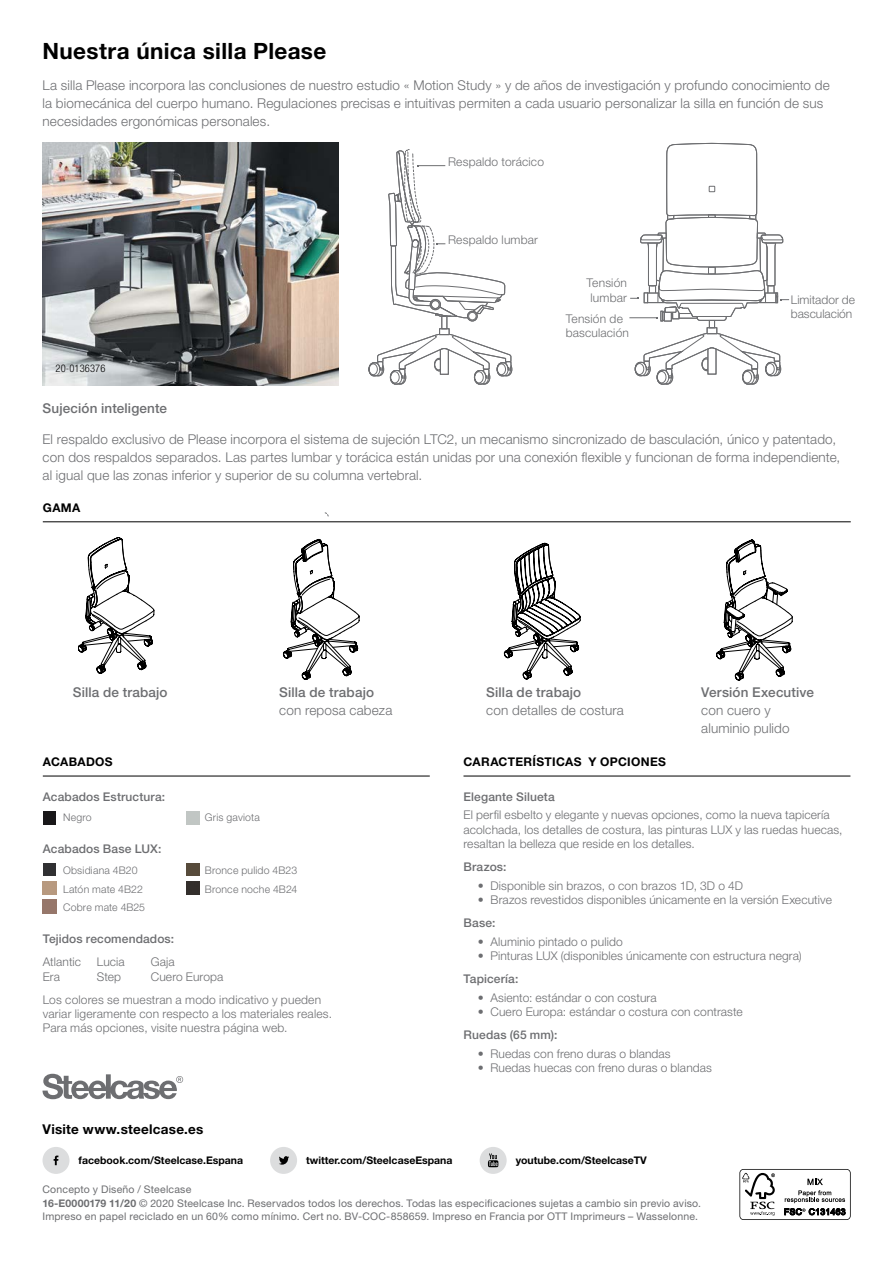
<style>
.page{position:relative;width:893px;height:1263px;background:#fff}
.page>*{position:absolute;margin:0;border:0;box-sizing:border-box;transform-origin:0 0}
.t1{font:700 22.5px "Helvetica Neue LT Pro";letter-spacing:.015em;color:#000}
.t2{font:300 13.5px/18px "Helvetica Neue LT Pro";letter-spacing:.01em;color:#6d6e71}
.t3{font:500 13.5px "Helvetica Neue LT Pro";letter-spacing:.01em;color:#6d6e71}
.t4{font:700 13.5px "Helvetica Neue LT Pro";letter-spacing:.02em;color:#000}
.t5{font:300 12px/14.4px "Helvetica Neue LT Pro";letter-spacing:.01em;color:#6d6e71}
.t6{font:500 12px "Helvetica Neue LT Pro";letter-spacing:.01em;color:#6d6e71}
.t7{font:700 12px "Helvetica Neue LT Pro";letter-spacing:.03em;color:#000}
.t8{font:10.5px/13.5px "Helvetica Neue LT Pro";letter-spacing:.02em;color:#6d6e71}
.t9{font:300 10.5px "Helvetica Neue LT Pro";letter-spacing:.02em;color:#6d6e71}
.t10{font:700 10.5px "Helvetica Neue LT Pro";color:#000}
.t11{font:300 condensed 10.5px "Helvetica Neue LT Pro";letter-spacing:.01em;color:#000}
.s1{font-weight:700}
</style>
<div class="page">
<svg style="left:739px;top:1169px;width:111px;height:51px"></svg>
<img style="left:43px;top:143px;width:296px;height:242px">
<div style="left:43px;top:1147px;width:27px;height:27px;background:#dcddde;border-radius:50%"></div>
<svg style="left:54px;top:1155px;width:4px;height:10px"></svg>
<div style="left:270px;top:1147px;width:27px;height:27px;background:#dcddde;border-radius:50%"></div>
<svg style="left:279px;top:1156px;width:10px;height:9px"></svg>
<div style="left:480px;top:1147px;width:27px;height:27px;background:#dcddde;border-radius:50%"></div>
<svg style="left:488px;top:1153px;width:10px;height:14px"></svg>
<svg style="left:42px;top:1074px;width:141px;height:25px"></svg>
<hr style="left:43px;top:521px;width:808px;height:1px;background:#000">
<hr style="left:43px;top:776px;width:387px;height:1px;background:#000">
<hr style="left:463px;top:776px;width:387px;height:1px;background:#000">
<img style="left:186px;top:881px;width:14px;height:14px">
<svg style="left:43px;top:900px;width:13px;height:13px"></svg>
<svg style="left:43px;top:811px;width:13px;height:13px"></svg>
<svg style="left:186px;top:811px;width:13px;height:13px"></svg>
<svg style="left:43px;top:863px;width:13px;height:13px"></svg>
<svg style="left:186px;top:863px;width:13px;height:13px"></svg>
<svg style="left:78px;top:537px;width:77px;height:137px"></svg>
<svg style="left:282px;top:538px;width:78px;height:142px"></svg>
<svg style="left:503px;top:542px;width:78px;height:138px"></svg>
<svg style="left:716px;top:539px;width:76px;height:141px"></svg>
<div style="left:439px;top:328px;width:10px;height:7px;border:1px solid #6d6e71"></div>
<div style="left:442px;top:316px;width:5px;height:13px;border:1px solid #6d6e71"></div>
<svg style="left:368px;top:333px;width:144px;height:52px"></svg>
<svg style="left:389px;top:149px;width:116px;height:172px"></svg>
<div style="left:707px;top:327px;width:10px;height:7px;border:1px solid #6d6e71"></div>
<svg style="left:635px;top:332px;width:146px;height:53px"></svg>
<div style="left:709px;top:320px;width:6px;height:8px;border:1px solid #6d6e71"></div>
<svg style="left:629px;top:143px;width:160px;height:178px"></svg>
<h1 class="t1" style="left:43px;top:36px;width:285px">Nuestra única silla Please</h1>
<p class="t2" style="left:43px;top:76px;width:789px">La silla Please incorpora las conclusiones de nuestro estudio « Motion Study » y de años de investigación y profundo conocimiento de la biomecánica del cuerpo humano. Regulaciones precisas e intuitivas permiten a cada usuario personalizar la silla en función de sus necesidades ergonómicas personales.</p>
<p class="t5" style="left:448px;top:154px;width:97px">Respaldo torácico</p>
<p class="t11" style="left:56px;top:363px;width:51px">20-0136376</p>
<p class="t5" style="left:448px;top:232px;width:91px">Respaldo lumbar</p>
<p class="t5" style="left:586px;top:276px;width:42px;text-align:center">Tensión lumbar</p>
<p class="t5" style="left:566px;top:311px;width:65px">Tensión de basculación</p>
<p class="t5" style="left:791px;top:292px;width:66px">Limitador de basculación</p>
<p class="t3" style="left:43px;top:400px;width:126px">Sujeción inteligente</p>
<p class="t2" style="left:43px;top:430px;width:799px">El respaldo exclusivo de Please incorpora el sistema de sujeción LTC2, un mecanismo sincronizado de basculación, único y patentado, con dos respaldos separados. Las partes lumbar y torácica están unidas por una conexión flexible y funcionan de forma independiente, al igual que las zonas inferior y superior de su columna vertebral.</p>
<p class="t7" style="left:43px;top:500px;width:39px">GAMA</p>
<p class="t3" style="left:73px;top:684px;width:96px">Silla de trabajo</p>
<p class="t3" style="left:279px;top:684px;width:96px">Silla de trabajo</p>
<p class="t2" style="left:279px;top:701px;width:115px">con reposa cabeza</p>
<p class="t3" style="left:486px;top:684px;width:96px">Silla de trabajo</p>
<p class="t2" style="left:486px;top:701px;width:139px">con detalles de costura</p>
<p class="t3" style="left:701px;top:684px;width:114px">Versión Executive</p>
<p class="t2" style="left:701px;top:701px;width:90px">con cuero y aluminio pulido</p>
<p class="t7" style="left:43px;top:754px;width:71px">ACABADOS</p>
<p class="t7" style="left:463px;top:754px;width:204px">CARACTERÍSTICAS Y OPCIONES</p>
<p class="t6" style="left:43px;top:789px;width:124px">Acabados Estructura:</p>
<p class="t9" style="left:63px;top:811px;width:30px">Negro</p>
<p class="t9" style="left:205px;top:811px;width:57px">Gris gaviota</p>
<p class="t6" style="left:43px;top:842px;width:120px">Acabados Base LUX:</p>
<p class="t9" style="left:63px;top:864px;width:76px">Obsidiana 4B20</p>
<p class="t9" style="left:205px;top:864px;width:94px">Bronce pulido 4B23</p>
<p class="t9" style="left:63px;top:882px;width:81px">Latón mate 4B22</p>
<p class="t9" style="left:205px;top:882px;width:94px">Bronce noche 4B24</p>
<p class="t9" style="left:63px;top:901px;width:84px">Cobre mate 4B25</p>
<p class="t6" style="left:43px;top:932px;width:133px">Tejidos recomendados:</p>
<p class="t5" style="left:43px;top:954px;width:40px">Atlantic</p>
<p class="t5" style="left:97px;top:954px;width:30px">Lucia</p>
<p class="t5" style="left:151px;top:954px;width:25px">Gaja</p>
<p class="t5" style="left:43px;top:969px;width:19px">Era</p>
<p class="t5" style="left:97px;top:969px;width:26px">Step</p>
<p class="t6" style="left:463px;top:789px;width:93px">Elegante Silueta</p>
<p class="t5" style="left:463px;top:808px;width:381px">El perfil esbelto y elegante y nuevas opciones, como la nueva tapicería acolchada, los detalles de costura, las pinturas LUX y las ruedas huecas, resaltan la belleza que reside en los detalles.</p>
<p class="t6" style="left:463px;top:860px;width:44px">Brazos:</p>
<p class="t5" style="left:478px;top:878px;width:267px">• Disponible sin brazos, o con brazos 1D, 3D o 4D</p>
<p class="t5" style="left:478px;top:892px;width:356px">• Brazos revestidos disponibles únicamente en la versión Executive</p>
<p class="t6" style="left:463px;top:916px;width:33px">Base:</p>
<p class="t5" style="left:478px;top:934px;width:146px">• Aluminio pintado o pulido</p>
<p class="t5" style="left:478px;top:948px;width:326px">• Pinturas LUX (disponibles únicamente con estructura negra)</p>
<p class="t6" style="left:463px;top:971px;width:56px">Tapicería:</p>
<p class="t5" style="left:478px;top:990px;width:180px">• Asiento: estándar o con costura</p>
<p class="t5" style="left:478px;top:1004px;width:266px">• Cuero Europa: estándar o costura con contraste</p>
<p class="t6" style="left:463px;top:1027px;width:96px">Ruedas (65 mm):</p>
<p class="t5" style="left:478px;top:1046px;width:194px">• Ruedas con freno duras o blandas</p>
<p class="t5" style="left:478px;top:1060px;width:236px">• Ruedas huecas con freno duras o blandas</p>
<p class="t5" style="left:43px;top:964px;width:280px;line-height:23.1px;text-indent:108px">Cuero Europa<br>Los colores se muestran a modo indicativo y pueden</p>
<p class="t5" style="left:43px;top:1006px;width:291px">variar ligeramente con respecto a los materiales reales.<br>Para más opciones, visite nuestra página web.</p>
<p class="t4" style="left:43px;top:1120px;width:162px">Visite www.steelcase.es</p>
<p class="t10" style="left:79px;top:1154px;width:166px">facebook.com/Steelcase.Espana</p>
<p class="t10" style="left:306px;top:1154px;width:148px">twitter.com/SteelcaseEspana</p>
<p class="t10" style="left:516px;top:1154px;width:133px">youtube.com/SteelcaseTV</p>
<p class="t8" style="left:43px;top:1183px;width:660px">Concepto y Diseño / Steelcase<br><span class="s1">16-E0000179 11/20</span> © 2020 Steelcase Inc. Reservados todos los derechos. Todas las especificaciones sujetas a cambio sin previo aviso.<br>Impreso en papel reciclado en un 60% como mínimo. Cert no. BV-COC-858659. Impreso en Francia por OTT Imprimeurs – Wasselonne.</p>
</div>
